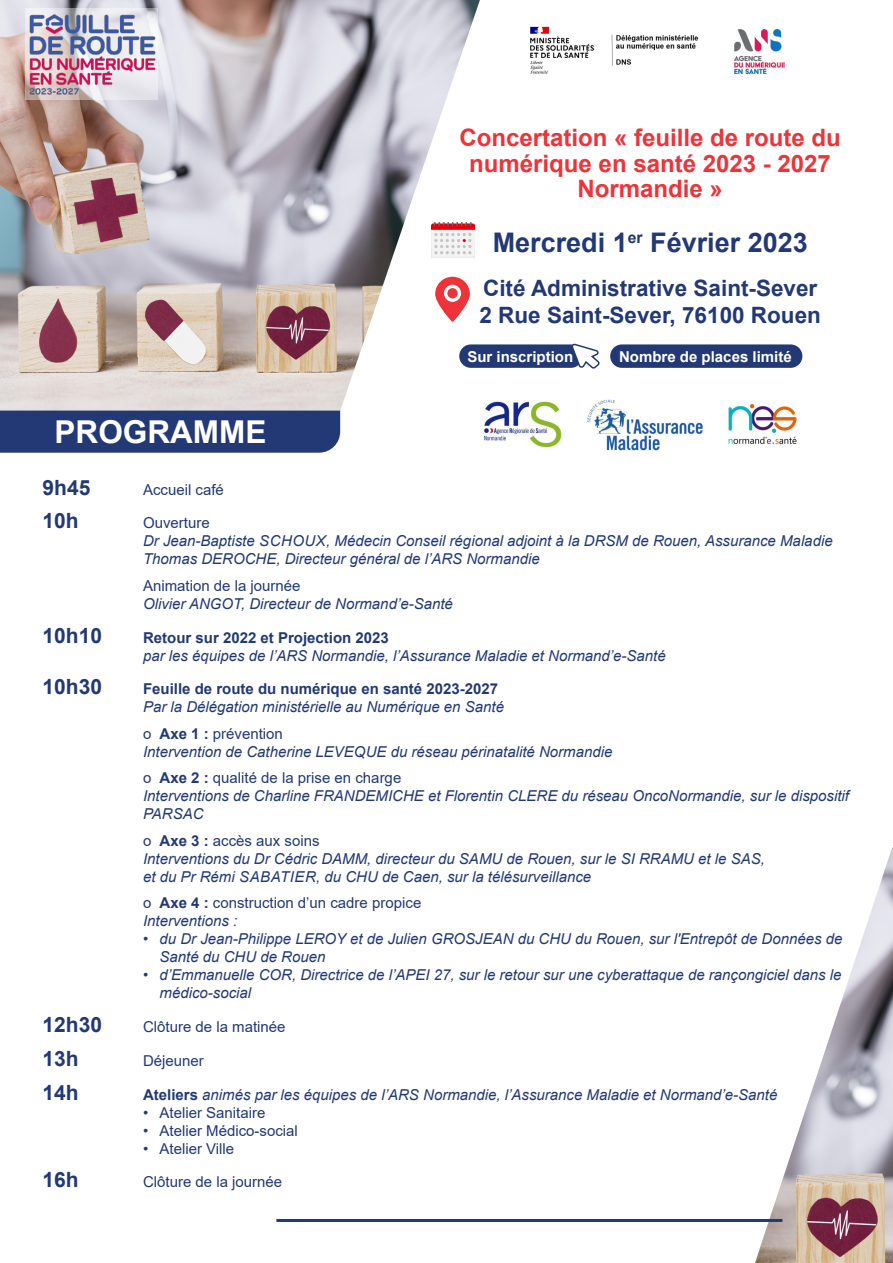
<style>
.page{position:relative;width:893px;height:1263px;background:#fff}
.page>*{position:absolute;margin:0;border:0;box-sizing:border-box;transform-origin:0 0}
.t1{font:700 31.5px "Arial";color:#fff}
.t2{font:700 27px "Arial";color:#223976}
.t3{font:700 24px/25.5px "Arial";color:#ee3339;text-align:center}
.t4{font:700 22.5px/27px "Arial";color:#223976}
.t5{font:700 21px "Arial";color:#223976}
.t6{font:italic 15px/18px "Arial";color:#223976}
.t7{font:15px "Arial";color:#223976}
.t8{font:700 15px "Arial";color:#223976}
.t9{font:700 15px "Arial";color:#fff}
.s1{font-style:normal}
.s2{font-weight:700}
.s3{font-weight:700;font-style:normal}
</style>
<div class="page">
<img style="left:0;top:0;width:480px;height:412px">
<img style="left:755px;top:847px;width:138px;height:416px">
<img style="left:479px;top:395px;width:321px;height:56px">
<svg style="left:26px;top:9px;width:132px;height:91px"></svg>
<img style="left:26px;top:11px;width:132px;height:86px">
<img style="left:735px;top:29px;width:49px;height:44px">
<img style="left:530px;top:26px;width:169px;height:48px">
<img style="left:432px;top:223px;width:42px;height:35px">
<div style="left:0;top:411px;width:340px;height:42px;background:#223976"></div>
<div style="left:459px;top:344px;width:124px;height:24px;background:#223976;border-radius:12px"></div>
<div style="left:610px;top:344px;width:192px;height:24px;background:#223976;border-radius:12px"></div>
<svg style="left:570px;top:343px;width:30px;height:26px"></svg>
<svg style="left:435px;top:277px;width:35px;height:45px"></svg>
<hr style="left:276px;top:1219px;width:506px;height:3px;background:#223976">
<p class="t3" style="left:459px;top:125px;width:383px">Concertation « feuille de route du numérique en santé 2023 - 2027<br>Normandie »</p>
<p class="t2" style="left:493px;top:223px;width:317px">Mercredi 1<sup>er</sup> Février 2023</p>
<p class="t4" style="left:479px;top:275px;width:343px">Cité Administrative Saint-Sever<br>2 Rue Saint-Sever, 76100 Rouen</p>
<p class="t1" style="left:55px;top:410px;width:213px">PROGRAMME</p>
<p class="t9" style="left:467px;top:346px;width:107px">Sur inscription</p>
<p class="t9" style="left:619px;top:346px;width:174px">Nombre de places limité</p>
<p class="t5" style="left:43px;top:473px;width:49px">9h45</p>
<p class="t7" style="left:143px;top:479px;width:82px">Accueil café</p>
<p class="t5" style="left:43px;top:506px;width:38px">10h</p>
<p class="t7" style="left:143px;top:513px;width:68px">Ouverture</p>
<p class="t6" style="left:143px;top:532px;width:691px">Dr Jean-Baptiste SCHOUX, Médecin Conseil régional adjoint à la DRSM de Rouen, Assurance Maladie<br>Thomas DEROCHE, Directeur général de l’ARS Normandie</p>
<p class="t6" style="left:143px;top:577px;width:311px"><span class="s1">Animation de la journée<br></span>Olivier ANGOT, Directeur de Normand’e-Santé</p>
<p class="t5" style="left:43px;top:620px;width:61px">10h10</p>
<p class="t8" style="left:143px;top:627px;width:247px">Retour sur 2022 et Projection 2023</p>
<p class="t6" style="left:143px;top:647px;width:524px">par les équipes de l’ARS Normandie, l’Assurance Maladie et Normand’e-Santé</p>
<p class="t5" style="left:43px;top:672px;width:61px">10h30</p>
<p class="t8" style="left:143px;top:678px;width:357px">Feuille de route du numérique en santé 2023-2027</p>
<p class="t6" style="left:143px;top:698px;width:362px">Par la Délégation ministérielle au Numérique en Santé</p>
<p class="t7" style="left:143px;top:723px;width:141px">o <span class="s2">Axe 1 :</span> prévention</p>
<p class="t6" style="left:143px;top:743px;width:471px">Intervention de Catherine LEVEQUE du réseau périnatalité Normandie</p>
<p class="t7" style="left:143px;top:768px;width:260px">o <span class="s2">Axe 2 :</span> qualité de la prise en charge</p>
<p class="t6" style="left:143px;top:787px;width:708px">Interventions de Charline FRANDEMICHE et Florentin CLERE du réseau OncoNormandie, sur le dispositif<br>PARSAC</p>
<p class="t7" style="left:143px;top:830px;width:178px">o <span class="s2">Axe 3 :</span> accès aux soins</p>
<p class="t6" style="left:143px;top:850px;width:623px">Interventions du Dr Cédric DAMM, directeur du SAMU de Rouen, sur le SI RRAMU et le SAS, et du Pr Rémi SABATIER, du CHU de Caen, sur la télésurveillance</p>
<p class="t7" style="left:143px;top:893px;width:280px">o <span class="s2">Axe 4 :</span> construction d’un cadre propice</p>
<p class="t6" style="left:143px;top:912px;width:96px">Interventions :</p>
<p class="t6" style="left:160px;top:930px;width:684px;text-indent:-16px">• du Dr Jean-Philippe LEROY et de Julien GROSJEAN du CHU du Rouen, sur l'Entrepôt de Données de<br>Santé du CHU de Rouen</p>
<p class="t6" style="left:160px;top:966px;width:683px;text-indent:-16px">• d’Emmanuelle COR, Directrice de l’APEI 27, sur le retour sur une cyberattaque de rançongiciel dans le médico-social</p>
<p class="t5" style="left:43px;top:1010px;width:61px">12h30</p>
<p class="t7" style="left:143px;top:1016px;width:144px">Clôture de la matinée</p>
<p class="t5" style="left:43px;top:1044px;width:38px">13h</p>
<p class="t7" style="left:143px;top:1050px;width:62px">Déjeuner</p>
<p class="t5" style="left:43px;top:1077px;width:38px">14h</p>
<p class="t6" style="left:143px;top:1085px;width:636px"><span class="s3">Ateliers</span> animés par les équipes de l’ARS Normandie, l’Assurance Maladie et Normand’e-Santé</p>
<p class="t7" style="left:143px;top:1102px;width:124px">• Atelier Sanitaire</p>
<p class="t7" style="left:143px;top:1120px;width:156px">• Atelier Médico-social</p>
<p class="t7" style="left:143px;top:1138px;width:93px">• Atelier Ville</p>
<p class="t5" style="left:43px;top:1165px;width:38px">16h</p>
<p class="t7" style="left:143px;top:1172px;width:141px">Clôture de la journée</p>
</div>
